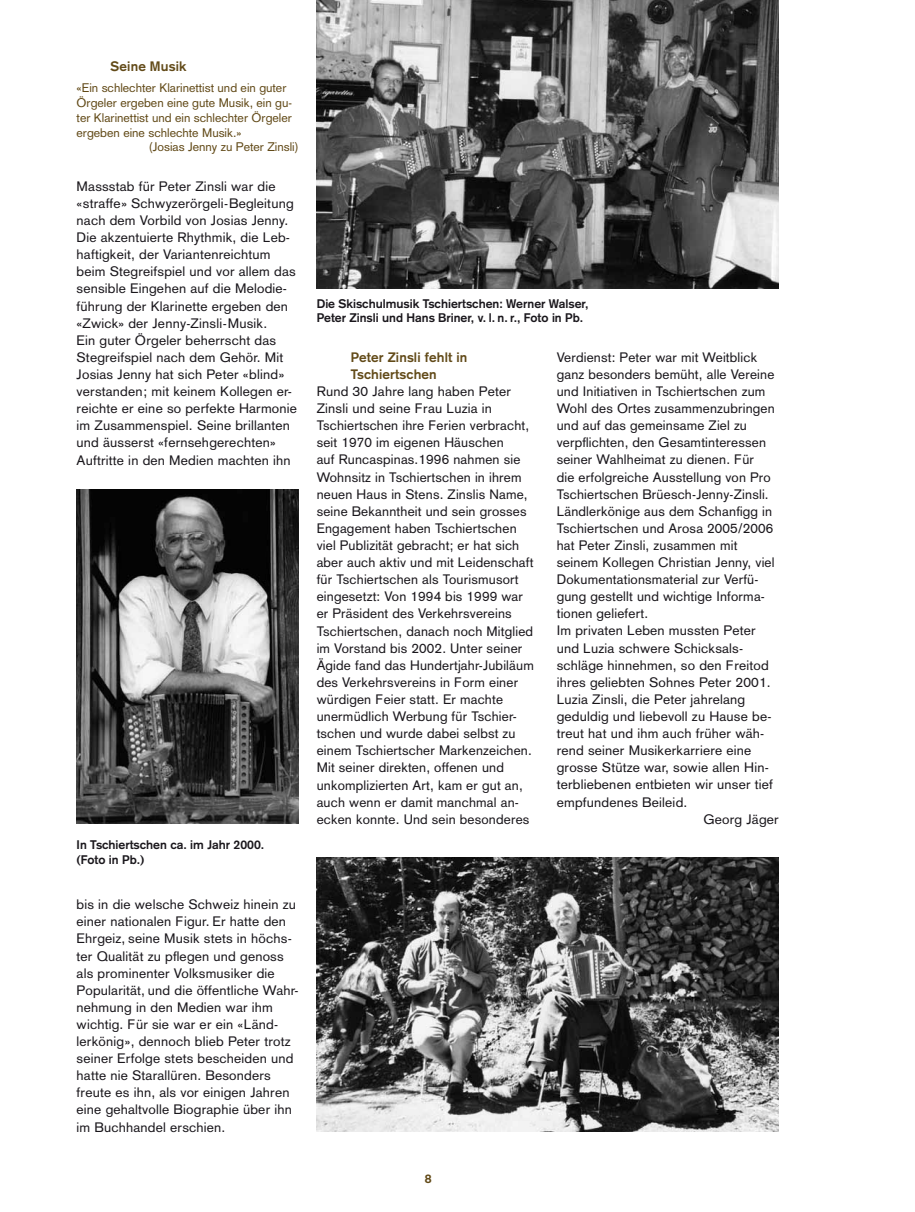
<style>
.page{position:relative;width:915px;height:1212px;background:#fff}
.page>*{position:absolute;margin:0;border:0;box-sizing:border-box;transform-origin:0 0}
.t1{font:13.5px/17.1px "Akzidenz Grotesk";letter-spacing:.015em;color:#1a171c}
.t2{font:700 13.5px/17.1px "Akzidenz Grotesk";letter-spacing:.01em;color:#624a18}
.t3{font:12.3px "Akzidenz Grotesk";color:#624a18}
.t4{font:700 12.3px/14.7px "Akzidenz Grotesk";color:#1a171c}
.t5{font:700 12.3px "Akzidenz Grotesk";color:#624a18}
</style>
<div class="page">
<img style="left:77px;top:490px;width:221px;height:333px">
<img style="left:316px;top:0;width:462px;height:288px">
<img style="left:316px;top:858px;width:462px;height:273px">
<p class="t2" style="left:111px;top:58px;width:77px">Seine Musik</p>
<p class="t3" style="left:77px;top:81px;width:211px">«Ein schlechter Klarinettist und ein guter</p>
<p class="t3" style="left:77px;top:95px;width:217px">Örgeler ergeben eine gute Musik, ein gu-</p>
<p class="t3" style="left:77px;top:110px;width:217px">ter Klarinettist und ein schlechter Örgeler</p>
<p class="t3" style="left:77px;top:125px;width:166px">ergeben eine schlechte Musik.»</p>
<p class="t3" style="left:149px;top:140px;width:151px">(Josias Jenny zu Peter Zinsli)</p>
<p class="t1" style="left:77px;top:178px;width:222px">Massstab für Peter Zinsli war die «straffe» Schwyzerörgeli-Begleitung nach dem Vorbild von Josias Jenny.<br>Die akzentuierte Rhythmik, die Leb&shy;haftigkeit, der Variantenreichtum beim Stegreifspiel und vor allem das sensible Eingehen auf die Melodie&shy;führung der Klarinette ergeben den «Zwick» der Jenny-Zinsli-Musik.<br>Ein guter Örgeler beherrscht das Stegreifspiel nach dem Gehör. Mit Josias Jenny hat sich Peter «blind» verstanden; mit keinem Kollegen er&shy;reichte er eine so perfekte Harmonie im Zusammenspiel. Seine brillanten und äusserst «fernsehgerechten» Auftritte in den Medien machten ihn</p>
<p class="t4" style="left:77px;top:837px;width:189px">In Tschiertschen ca. im Jahr 2000. (Foto in Pb.)</p>
<p class="t1" style="left:77px;top:896px;width:223px">bis in die welsche Schweiz hinein zu einer nationalen Figur. Er hatte den Ehrgeiz, seine Musik stets in höchs&shy;ter Qualität zu pflegen und genoss als prominenter Volksmusiker die Popularität, und die öffentliche Wahr&shy;nehmung in den Medien war ihm wichtig. Für sie war er ein «Länd&shy;lerkönig», dennoch blieb Peter trotz seiner Erfolge stets bescheiden und hatte nie Starallüren. Besonders freute es ihn, als vor einigen Jahren eine gehaltvolle Biographie über ihn im Buchhandel erschien.</p>
<p class="t4" style="left:316px;top:296px;width:273px">Die Skischulmusik Tschiertschen: Werner Walser,<br>Peter Zinsli und Hans Briner, v. l. n. r., Foto in Pb.</p>
<p class="t2" style="left:350px;top:348px;width:118px">Peter Zinsli fehlt in<br>Tschiertschen</p>
<p class="t1" style="left:316px;top:383px;width:219px">Rund 30 Jahre lang haben Peter Zinsli und seine Frau Luzia in Tschiertschen ihre Ferien verbracht, seit 1970 im eigenen Häuschen<br>auf Runcaspinas.1996 nahmen sie Wohnsitz in Tschiertschen in ihrem neuen Haus in Stens. Zinslis Name, seine Bekanntheit und sein grosses Engagement haben Tschiertschen viel Publizität gebracht; er hat sich aber auch aktiv und mit Leidenschaft für Tschiertschen als Tourismusort eingesetzt: Von 1994 bis 1999 war er Präsident des Verkehrsvereins Tschiertschen, danach noch Mitglied im Vorstand bis 2002. Unter seiner Ägide fand das Hundertjahr-Jubiläum des Verkehrsvereins in Form einer würdigen Feier statt. Er machte unermüdlich Werbung für Tschier&shy;tschen und wurde dabei selbst zu einem Tschiertscher Markenzeichen.<br>Mit seiner direkten, offenen und unkomplizierten Art, kam er gut an, auch wenn er damit manchmal an&shy;ecken konnte. Und sein besonderes</p>
<p class="t1" style="left:556px;top:349px;width:202px">Verdienst: Peter war mit Weitblick</p>
<p class="t1" style="left:556px;top:366px;width:219px">ganz besonders bemüht, alle Vereine</p>
<p class="t1" style="left:556px;top:383px;width:210px">und Initiativen in Tschiertschen zum</p>
<p class="t1" style="left:556px;top:400px;width:219px">Wohl des Ortes zusammenzubringen</p>
<p class="t1" style="left:556px;top:417px;width:192px">und auf das gemeinsame Ziel zu</p>
<p class="t1" style="left:556px;top:434px;width:211px">verpflichten, den Gesamtinteressen</p>
<p class="t1" style="left:556px;top:451px;width:199px">seiner Wahlheimat zu dienen. Für</p>
<p class="t1" style="left:556px;top:468px;width:215px">die erfolgreiche Ausstellung von Pro</p>
<p class="t1" style="left:556px;top:485px;width:213px">Tschiertschen Brüesch-Jenny-Zinsli.</p>
<p class="t1" style="left:556px;top:502px;width:217px">Ländlerkönige aus dem Schanfigg in</p>
<p class="t1" style="left:556px;top:520px;width:218px">Tschiertschen und Arosa 2005/2006</p>
<p class="t1" style="left:556px;top:537px;width:182px">hat Peter Zinsli, zusammen mit</p>
<p class="t1" style="left:556px;top:554px;width:219px">seinem Kollegen Christian Jenny, viel</p>
<p class="t1" style="left:556px;top:571px;width:203px">Dokumentationsmaterial zur Verfü-</p>
<p class="t1" style="left:556px;top:588px;width:208px">gung gestellt und wichtige Informa-</p>
<p class="t1" style="left:556px;top:605px;width:93px">tionen geliefert.</p>
<p class="t1" style="left:556px;top:622px;width:200px">Im privaten Leben mussten Peter</p>
<p class="t1" style="left:556px;top:639px;width:186px">und Luzia schwere Schicksals-</p>
<p class="t1" style="left:556px;top:656px;width:213px">schläge hinnehmen, so den Freitod</p>
<p class="t1" style="left:556px;top:673px;width:215px">ihres geliebten Sohnes Peter 2001.</p>
<p class="t1" style="left:556px;top:691px;width:190px">Luzia Zinsli, die Peter jahrelang</p>
<p class="t1" style="left:556px;top:708px;width:216px">geduldig und liebevoll zu Hause be-</p>
<p class="t1" style="left:556px;top:725px;width:208px">treut hat und ihm auch früher wäh-</p>
<p class="t1" style="left:556px;top:742px;width:196px">rend seiner Musikerkarriere eine</p>
<p class="t1" style="left:556px;top:759px;width:213px">grosse Stütze war, sowie allen Hin-</p>
<p class="t1" style="left:556px;top:776px;width:218px">terbliebenen entbieten wir unser tief</p>
<p class="t1" style="left:556px;top:793px;width:132px">empfundenes Beileid.</p>
<p class="t1" style="left:703px;top:810px;width:77px">Georg Jäger</p>
<p class="t5" style="left:425px;top:1171px;width:8px">8</p>
</div>
